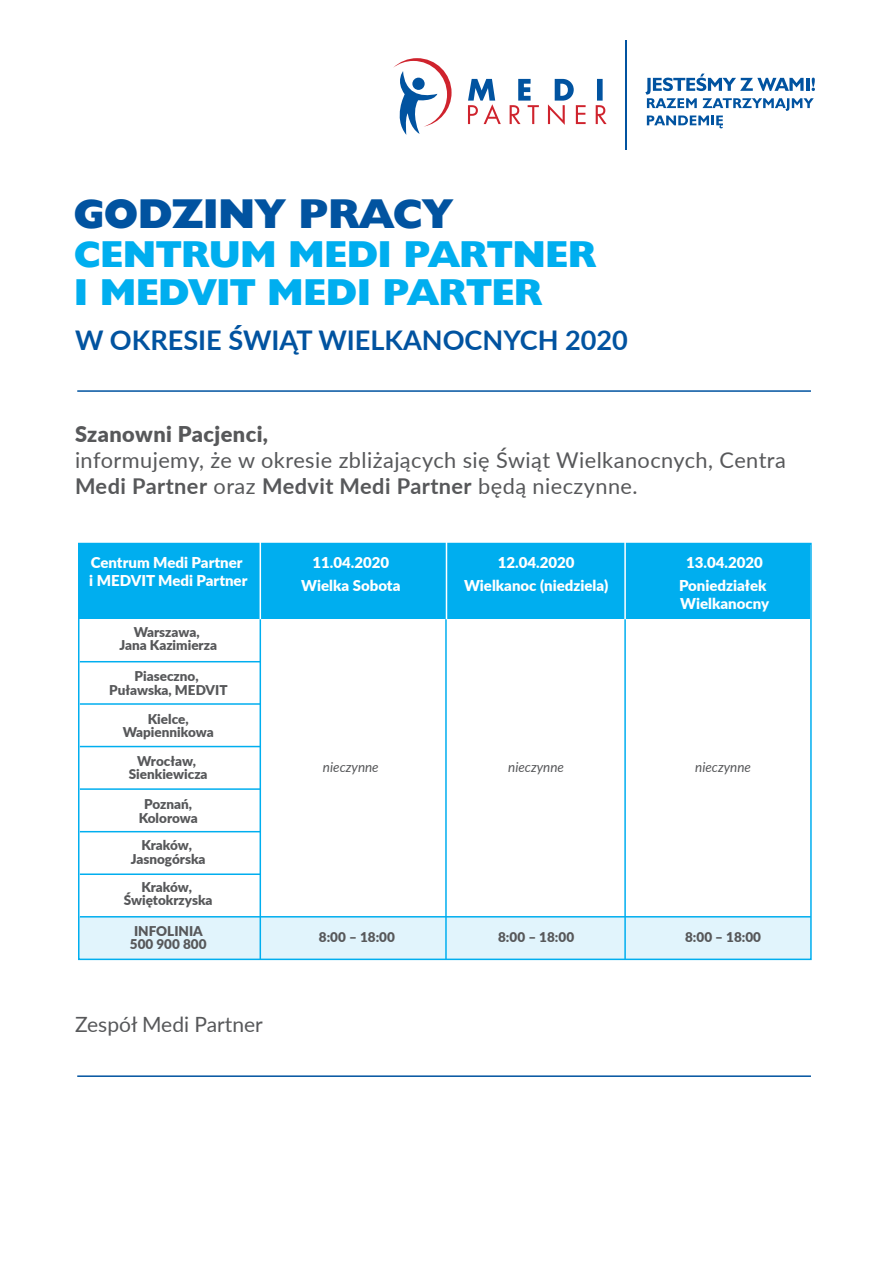
<style>
.page{position:relative;width:893px;height:1263px;background:#fff}
.page>*{position:absolute;margin:0;border:0;box-sizing:border-box;transform-origin:0 0}
.t1{font:41.7px "Humanst 521 X Bd EUX";color:#0153a0}
.t2{font:37.5px/37.8px "Humanst 521 X Bd EUX";color:#00aeef}
.t3{font:700 27.15px "Lato";color:#0153a0}
.t4{font:21.75px/26.1px "Lato";letter-spacing:.02em;color:#57585a}
.t5{font:900 21.75px "Lato";letter-spacing:.02em;color:#57585a}
.t6{font:21px "Lato";color:#57585a}
.t7{font:900 15px/22.5px "Lato";color:#fff;text-align:center}
.t8{font:900 13.5px/13.5px "Lato";color:#57585a;text-align:center}
.t9{font:italic 13.5px "Lato";color:#57585a}
.s1{font-weight:700}
</style>
<div class="page">
<div style="left:79px;top:917px;width:732px;height:42px;background:#e1f4fc"></div>
<div style="left:79px;top:543px;width:731px;height:76px;background:#00aeef"></div>
<div style="left:78px;top:543px;width:734px;height:417px;border:2px solid #00aeef"></div>
<hr style="left:260px;top:619px;width:1px;height:340px;background:#00aeef">
<hr style="left:445px;top:619px;width:2px;height:340px;background:#00aeef">
<hr style="left:624px;top:619px;width:2px;height:340px;background:#00aeef">
<hr style="left:624px;top:529px;width:2px;height:90px;background:#fff">
<hr style="left:446px;top:529px;width:1px;height:90px;background:#fff">
<hr style="left:260px;top:529px;width:1px;height:90px;background:#fff">
<hr style="left:80px;top:661px;width:180px;height:1px;background:#00aeef">
<hr style="left:80px;top:703px;width:180px;height:2px;background:#00aeef">
<hr style="left:80px;top:746px;width:180px;height:1px;background:#00aeef">
<hr style="left:80px;top:788px;width:180px;height:2px;background:#00aeef">
<hr style="left:80px;top:831px;width:180px;height:1px;background:#00aeef">
<hr style="left:80px;top:873px;width:180px;height:2px;background:#00aeef">
<hr style="left:80px;top:916px;width:731px;height:1px;background:#00aeef">
<hr style="left:77px;top:390px;width:734px;height:2px;background:#0153a0">
<hr style="left:77px;top:1075px;width:734px;height:2px;background:#0153a0">
<svg style="left:468px;top:79px;width:139px;height:46px"></svg>
<svg style="left:393px;top:58px;width:59px;height:77px"></svg>
<hr style="left:625px;top:40px;width:2px;height:109px;background:#0153a0">
<svg style="left:645px;top:74px;width:170px;height:54px"></svg>
<h1 class="t1" style="left:74px;top:188px;width:380px">GODZINY PRACY</h1>
<h2 class="t2" style="left:74px;top:237px;width:523px">CENTRUM MEDI PARTNER<br>I MEDVIT MEDI PARTER</h2>
<h3 class="t3" style="left:75px;top:320px;width:554px">W OKRESIE ŚWIĄT WIELKANOCNYCH 2020</h3>
<h3 class="t5" style="left:75px;top:417px;width:195px">Szanowni Pacjenci,</h3>
<h3 class="t4" style="left:75px;top:446px;width:712px">informujemy, że w okresie zbliżających się Świąt Wielkanocnych, Centra<br><span class="s1">Medi Partner</span> oraz <span class="s1">Medvit Medi Partner</span> będą nieczynne.</h3>
<p class="t7" style="left:89px;top:553px;width:160px;line-height:18px;text-align:left">Centrum Medi Partner i MEDVIT Medi Partner</p>
<p class="t7" style="left:464px;top:551px;width:146px">12.04.2020<br>Wielkanoc (niedziela)</p>
<p class="t7" style="left:679px;top:551px;width:89px">13.04.2020<br>Poniedziałek</p>
<p class="t7" style="left:680px;top:591px;width:90px">Wielkanocny</p>
<p class="t8" style="left:119px;top:624px;width:99px">Warszawa,<br>Jana Kazimierza</p>
<p class="t8" style="left:109px;top:669px;width:120px">Piaseczno,<br>Puławska, MEDVIT</p>
<p class="t8" style="left:123px;top:711px;width:92px">Kielce,<br>Wapiennikowa</p>
<p class="t9" style="left:323px;top:757px;width:57px">nieczynne</p>
<p class="t9" style="left:508px;top:757px;width:57px">nieczynne</p>
<p class="t9" style="left:695px;top:757px;width:57px">nieczynne</p>
<p class="t7" style="left:301px;top:551px;width:101px">11.04.2020<br>Wielka Sobota</p>
<p class="t8" style="left:129px;top:753px;width:80px">Wrocław,<br>Sienkiewicza</p>
<p class="t8" style="left:139px;top:797px;width:60px">Poznań,<br>Kolorowa</p>
<p class="t8" style="left:131px;top:838px;width:76px">Kraków,<br>Jasnogórska</p>
<p class="t8" style="left:124px;top:879px;width:90px">Kraków,<br>Świętokrzyska</p>
<p class="t8" style="left:130px;top:923px;width:78px">INFOLINIA<br>500 900 800</p>
<p class="t8" style="left:319px;top:930px;width:78px">8:00 – 18:00</p>
<p class="t8" style="left:498px;top:930px;width:78px">8:00 – 18:00</p>
<p class="t8" style="left:685px;top:930px;width:78px">8:00 – 18:00</p>
<h3 class="t6" style="left:75px;top:1009px;width:189px">Zespół Medi Partner</h3>
</div>
